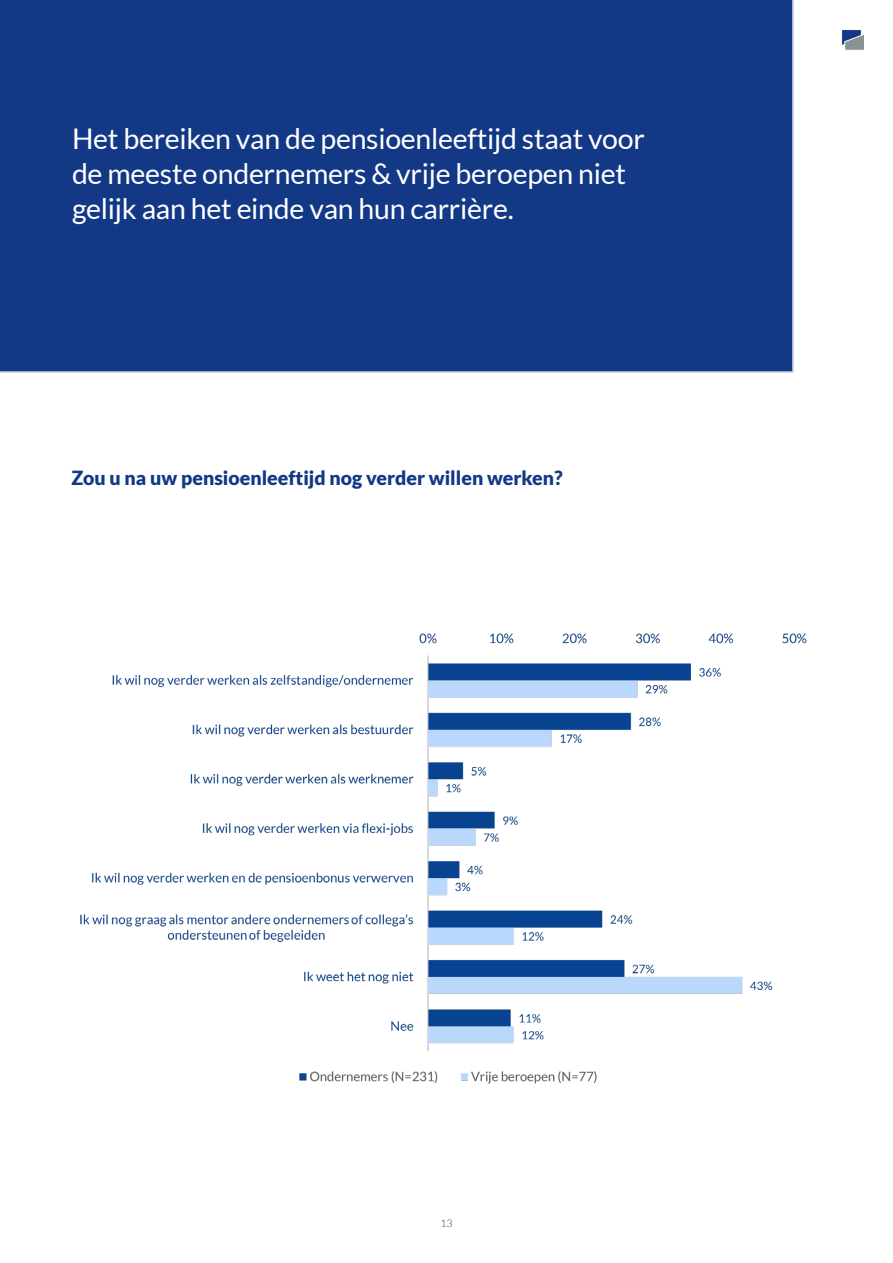
<style>
.page{position:relative;width:893px;height:1263px;background:#fff}
.page>*{position:absolute;margin:0;border:0;box-sizing:border-box;transform-origin:0 0}
.t1{font:28.5px/34.5px "Lato";letter-spacing:-.01em;color:#fff}
.t2{font:900 19.5px "Lato";color:#123886}
.t3{font:300 10.5px "Lato";color:#3c3831}
</style>
<div class="page">
<svg style="left:842px;top:30px;width:22px;height:20px"></svg>
<img style="left:80px;top:633px;width:727px;height:451px">
<div style="left:0;top:0;width:794px;height:373px;background:#123886"></div>
<p class="t1" style="left:72px;top:122px;width:574px">Het bereiken van de pensioenleeftijd staat voor de meeste ondernemers &amp; vrije beroepen niet gelijk aan het einde van hun carrière.</p>
<p class="t2" style="left:71px;top:466px;width:493px">Zou u na uw pensioenleeftijd nog verder willen werken?</p>
<p class="t3" style="left:440px;top:1217px;width:14px">13</p>
</div>
